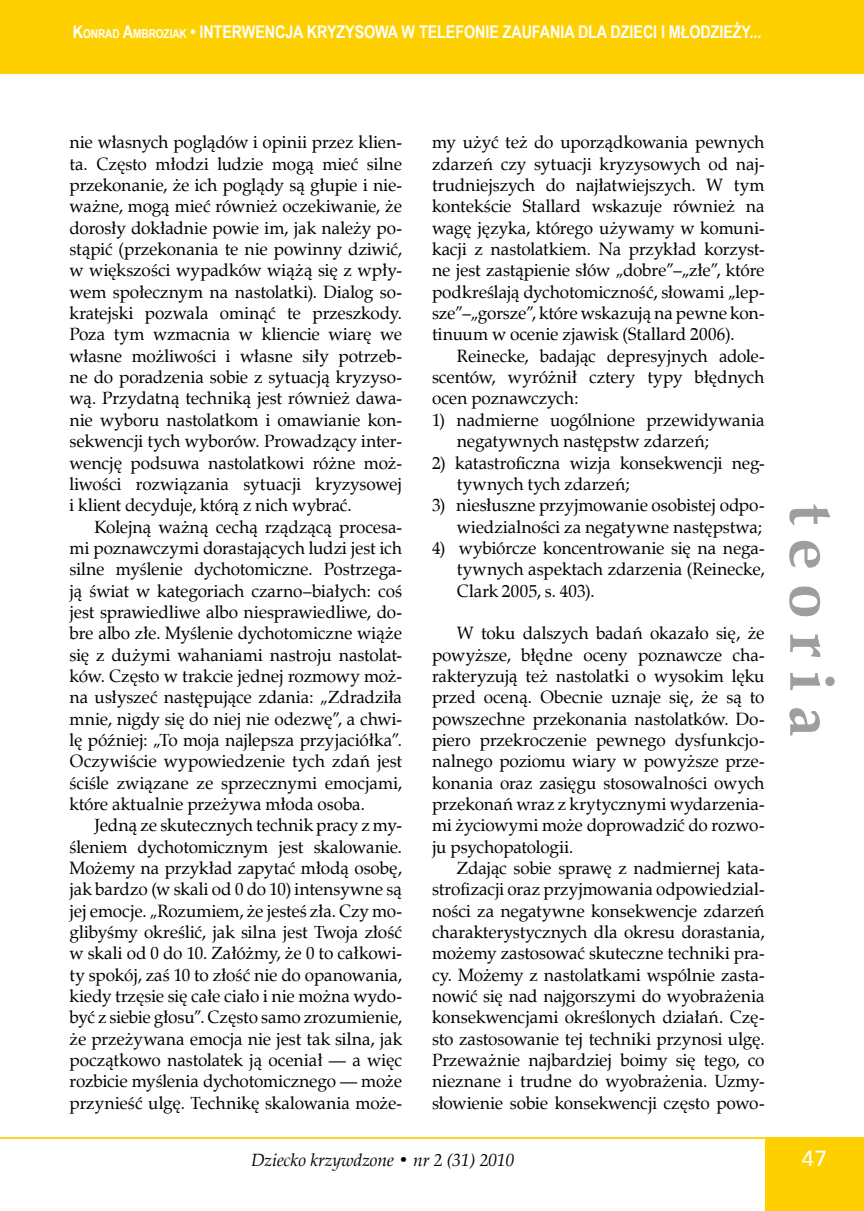
<style>
.page{position:relative;width:864px;height:1211px;background:#fff}
.page>*{position:absolute;margin:0;border:0;box-sizing:border-box;transform-origin:0 0}
.t1{font:700 63px "Zapf Calligr EU";color:#9c9e9f}
.t2{font:24.5px "Calibri";color:#fff}
.tekst_2{font:17.5px/21.3px "Zapf Calligr EU";letter-spacing:-.005em;color:#000;text-align:justify}
.wciecie_1{font:17.5px/21.3px "Zapf Calligr EU";letter-spacing:-.005em;color:#000}
.pagina{font:700 17.5px "Arial Narrow";letter-spacing:-.005em;color:#fff}
.t3{font:italic 17.5px "Zapf Calligr EU";color:#000}
.s1{font-size:12.25px}
.s2{font-style:inherit}
</style>
<div class="page">
<div style="left:765px;top:1137px;width:98px;height:73px;background:#ffd000"></div>
<div style="left:0;top:0;width:863px;height:74px;background:#ffd000"></div>
<hr style="left:0;top:1137px;width:842px;height:1px;background:#ffd000">
<p class="pagina" style="left:73px;top:19px;width:689px">K<span class="s1">ONRAD</span> <span class="s2">A</span><span class="s1">MBROZIAK</span> • INTERWENCJA KRYZYSOWA W TELEFONIE ZAUFANIA DLA DZIECI I MŁODZIEŻY...</p>
<p class="tekst_2" style="left:69px;top:132px;width:334px">nie własnych poglądów i opinii przez klien&shy;ta. Często młodzi ludzie mogą mieć silne przekonanie, że ich poglądy są głupie i nie&shy;ważne, mogą mieć również oczekiwanie, że dorosły dokładnie powie im, jak należy po&shy;stąpić (przekonania te nie powinny dziwić, w większości wypadków wiążą się z wpły&shy;wem społecznym na nastolatki). Dialog so&shy;kratejski pozwala ominąć te przeszkody.<br>Poza tym wzmacnia w kliencie wiarę we własne możliwości i własne siły potrzeb&shy;ne do poradzenia sobie z sytuacją kryzyso&shy;wą. Przydatną techniką jest również dawa&shy;nie wyboru nastolatkom i omawianie kon&shy;sekwencji tych wyborów. Prowadzący inter&shy;wencję podsuwa nastolatkowi różne moż&shy;liwości rozwiązania sytuacji kryzysowej i klient decyduje, którą z nich wybrać.</p>
<p class="tekst_2" style="left:69px;top:516px;width:334px;text-indent:25px">Kolejną ważną cechą rządzącą procesa&shy;mi poznawczymi dorastających ludzi jest ich silne myślenie dychotomiczne. Postrzega&shy;ją świat w kategoriach czarno–białych: coś jest sprawiedliwe albo niesprawiedliwe, do&shy;bre albo złe. Myślenie dychotomiczne wiąże się z dużymi wahaniami nastroju nastolat&shy;ków. Często w trakcie jednej rozmowy moż&shy;na usłyszeć następujące zdania: „Zdradziła mnie, nigdy się do niej nie odezwę”, a chwi&shy;lę później: „To moja najlepsza przyjaciółka”.<br>Oczywiście wypowiedzenie tych zdań jest ściśle związane ze sprzecznymi emocjami, które aktualnie przeżywa młoda osoba.</p>
<p class="tekst_2" style="left:69px;top:815px;width:334px;text-indent:25px">Jedną ze skutecznych technik pracy z my&shy;śleniem dychotomicznym jest skalowanie.<br>Możemy na przykład zapytać młodą osobę, jak bardzo (w skali od 0 do 10) intensywne są jej emocje. „Rozumiem, że jesteś zła. Czy mo&shy;glibyśmy określić, jak silna jest Twoja złość w skali od 0 do 10. Załóżmy, że 0 to całkowi&shy;ty spokój, zaś 10 to złość nie do opanowania, kiedy trzęsie się całe ciało i nie można wydo&shy;być z siebie głosu”. Często samo zrozumienie, że przeżywana emocja nie jest tak silna, jak początkowo nastolatek ją oceniał — a więc rozbicie myślenia dychotomicznego — może przynieść ulgę. Technikę skalowania może-</p>
<p class="tekst_2" style="left:432px;top:132px;width:334px">my użyć też do uporządkowania pewnych zdarzeń czy sytuacji kryzysowych od naj&shy;trudniejszych do najłatwiejszych. W tym kontekście Stallard wskazuje również na wagę języka, którego używamy w komuni&shy;kacji z nastolatkiem. Na przykład korzyst&shy;ne jest zastąpienie słów „dobre”–„złe”, które podkreślają dychotomiczność, słowami „lep&shy;sze”–„gorsze”, które wskazują na pewne kon&shy;tinuum w ocenie zjawisk (Stallard 2006).</p>
<p class="tekst_2" style="left:432px;top:345px;width:334px;text-indent:25px">Reinecke, badając depresyjnych adole&shy;scentów, wyróżnił cztery typy błędnych ocen poznawczych:</p>
<p class="wciecie_1" style="left:456px;top:409px;width:309px;text-indent:-25px">1) nadmierne uogólnione przewidywania negatywnych następstw zdarzeń;</p>
<p class="wciecie_1" style="left:456px;top:452px;width:309px;text-indent:-25px">2) katastroficzna wizja konsekwencji neg&shy;tywnych tych zdarzeń;</p>
<p class="wciecie_1" style="left:432px;top:495px;width:334px;text-align:right">3) niesłuszne przyjmowanie osobistej odpo&shy;wiedzialności za negatywne następstwa;</p>
<p class="wciecie_1" style="left:456px;top:537px;width:309px;text-align:justify;text-indent:-25px">4) wybiórcze koncentrowanie się na nega&shy;tywnych aspektach zdarzenia (Reinecke, Clark 2005, s. 403).</p>
<p class="tekst_2" style="left:432px;top:623px;width:334px;text-indent:25px">W toku dalszych badań okazało się, że powyższe, błędne oceny poznawcze cha&shy;rakteryzują też nastolatki o wysokim lęku przed oceną. Obecnie uznaje się, że są to powszechne przekonania nastolatków. Do&shy;piero przekroczenie pewnego dysfunkcjo&shy;nalnego poziomu wiary w powyższe prze&shy;konania oraz zasięgu stosowalności owych przekonań wraz z krytycznymi wydarzenia&shy;mi życiowymi może doprowadzić do rozwo&shy;ju psychopatologii.</p>
<p class="tekst_2" style="left:432px;top:857px;width:334px;text-indent:25px">Zdając sobie sprawę z nadmiernej kata&shy;strofizacji oraz przyjmowania odpowiedzial&shy;ności za negatywne konsekwencje zdarzeń charakterystycznych dla okresu dorastania, możemy zastosować skuteczne techniki pra&shy;cy. Możemy z nastolatkami wspólnie zasta&shy;nowić się nad najgorszymi do wyobrażenia konsekwencjami określonych działań. Czę&shy;sto zastosowanie tej techniki przynosi ulgę.<br>Przeważnie najbardziej boimy się tego, co nieznane i trudne do wyobrażenia. Uzmy&shy;słowienie sobie konsekwencji często powo-</p>
<h1 class="t1" style="left:850px;top:503px;width:235px;rotate:90deg">t e o r i a</h1>
<p class="t3" style="left:251px;top:1149px;width:265px">Dziecko krzywdzone • nr 2 (31) 2010</p>
<h2 class="t2" style="left:801px;top:1142px;width:26px">47</h2>
</div>
